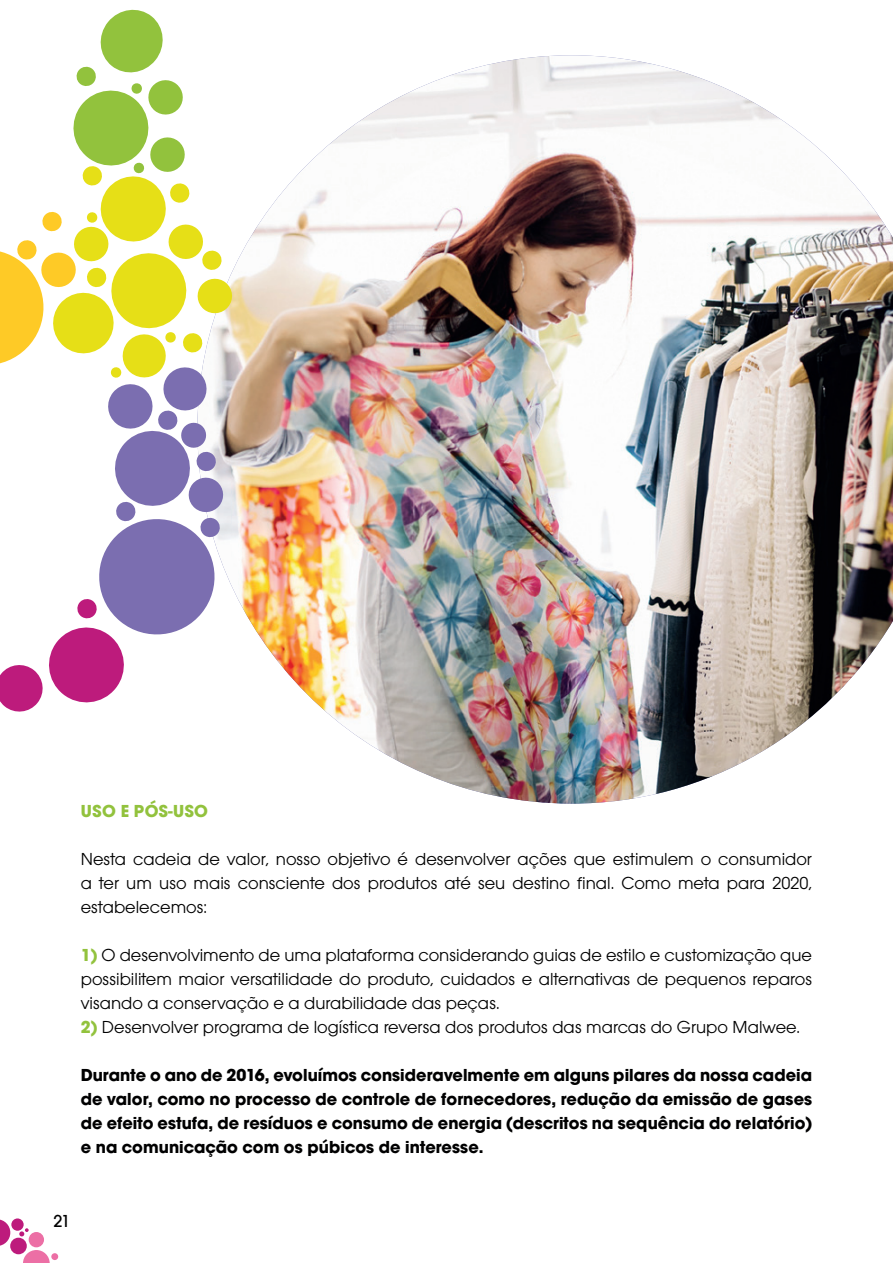
<style>
.page{position:relative;width:893px;height:1263px;background:#fff}
.page>*{position:absolute;margin:0;border:0;box-sizing:border-box;transform-origin:0 0}
.t1{font:18px/24px "Avalon";color:#000001;text-align:justify}
.t2{font:700 18px/24px "Avalon";letter-spacing:.005em;color:#000001;text-align:justify}
.t3{font:700 18px "Avalon";color:#92c23d}
.t4{font:500 18px "Avalon";color:#000001}
.s1{font-weight:700;color:#92c23d}
</style>
<div class="page">
<svg style="left:0;top:1219px;width:10px;height:27px"></svg>
<svg style="left:23px;top:1250px;width:27px;height:13px"></svg>
<div style="left:51px;top:1253px;width:7px;height:7px;background:#ec6fa5;border-radius:50%"></div>
<svg style="left:19px;top:1228px;width:10px;height:8px"></svg>
<svg style="left:11px;top:1218px;width:13px;height:13px"></svg>
<div style="left:29px;top:1232px;width:15px;height:15px;background:#ec6fa5;border-radius:50%"></div>
<div style="left:10px;top:1238px;width:17px;height:16px;background:#bd1b7c;border-radius:50%"></div>
<img style="left:234px;top:55px;width:659px;height:748px">
<svg style="left:0;top:9px;width:234px;height:703px"></svg>
<p class="t3" style="left:81px;top:800px;width:105px">Uso e pós-uso</p>
<p class="t1" style="left:81px;top:847px;width:733px">Nesta cadeia de valor, nosso objetivo é desenvolver ações que estimulem o consumidor a ter um uso mais consciente dos produtos até seu destino final. Como meta para 2020, estabelecemos:</p>
<p class="t1" style="left:81px;top:943px;width:733px"><span class="s1">1)</span> O desenvolvimento de uma plataforma considerando guias de estilo e customização que possibilitem maior versatilidade do produto, cuidados e alternativas de pequenos reparos visando a conservação e a durabilidade das peças.</p>
<p class="t1" style="left:81px;top:1015px;width:721px"><span class="s1">2)</span> Desenvolver programa de logística reversa dos produtos das marcas do Grupo Malwee.</p>
<p class="t2" style="left:81px;top:1063px;width:733px">Durante o ano de 2016, evoluímos consideravelmente em alguns pilares da nossa cadeia de valor, como no processo de controle de fornecedores, redução da emissão de gases de efeito estufa, de resíduos e consumo de energia (descritos na sequência do relatório) e na comunicação com os púbicos de interesse.</p>
<p class="t4" style="left:53px;top:1210px;width:18px">21</p>
</div>
